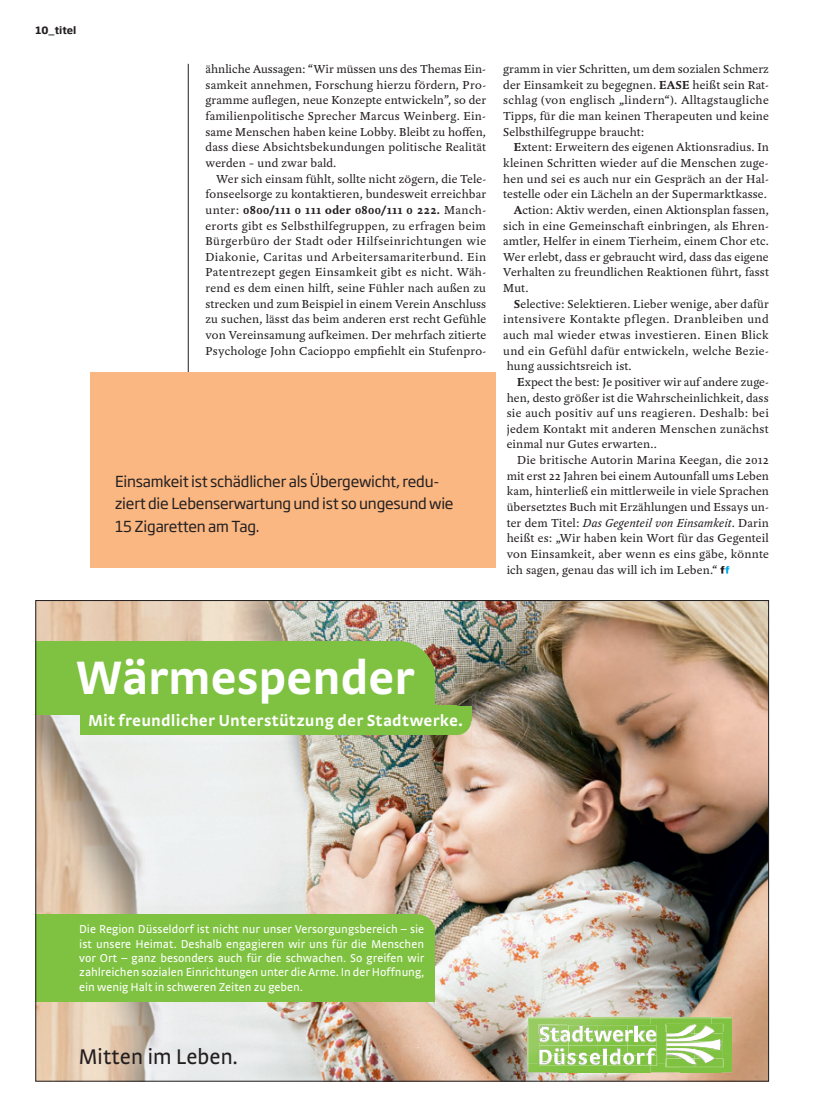
<style>
.page{position:relative;width:815px;height:1117px;background:#fff}
.page>*{position:absolute;margin:0;border:0;box-sizing:border-box;transform-origin:0 0}
.t1{font:700 49.38px "Strada TF";letter-spacing:-.01em;color:#fff}
.t2{font:22.38px "Strada TF";letter-spacing:-.01em;color:#231f20}
.t3{font:700 16.75px "Strada TF";letter-spacing:.01em;color:#fff}
.t4{font:15px/22.5px "Soho Gothic Std";letter-spacing:-.015em;color:#231f20}
.t5{font:12.5px/15.6px "Yoga OT";letter-spacing:.01em;color:#231f20;text-align:justify}
.t6{font:12.5px "Yoga OT";letter-spacing:.03em;color:#231f20}
.t7{font:italic 12.5px "Yoga OT";letter-spacing:.015em;color:#231f20}
.t8{font:12.5px "Yoga OT";letter-spacing:.035em;color:#231f20}
.t9{font:12px/14.4px "Strada TF";color:#fff;text-align:justify}
.t10{font:700 10px "Soho Gothic Std";color:#231f20}
.s1{font-weight:700}
.s2{font-style:normal}
</style>
<div class="page">
<img style="left:37px;top:602px;width:730px;height:477px">
<img style="left:528px;top:1016px;width:30px;height:8px">
<img style="left:558px;top:1016px;width:31px;height:8px">
<img style="left:589px;top:1016px;width:61px;height:8px">
<img style="left:650px;top:1016px;width:31px;height:8px">
<img style="left:681px;top:1016px;width:31px;height:7px">
<img style="left:712px;top:1016px;width:20px;height:10px">
<img style="left:724px;top:1026px;width:8px;height:27px">
<img style="left:724px;top:1053px;width:8px;height:18px">
<img style="left:667px;top:1023px;width:56px;height:1px">
<svg style="left:528px;top:1024px;width:196px;height:47px"></svg>
<div style="left:35px;top:931px;width:400px;height:70px;background:#7fc241"></div>
<div style="left:35px;top:914px;width:382px;height:35px;background:#7fc241"></div>
<div style="left:399px;top:914px;width:36px;height:35px;background:#7fc241;border-radius:50%"></div>
<div style="left:361px;top:641px;width:74px;height:73px;background:#7fc241;border-radius:50%"></div>
<div style="left:35px;top:641px;width:363px;height:73px;background:#7fc241"></div>
<div style="left:361px;top:677px;width:74px;height:37px;background:#7fc241"></div>
<div style="left:80px;top:705px;width:377px;height:30px;background:#7fc241"></div>
<div style="left:442px;top:705px;width:29px;height:30px;background:#7fc241;border-radius:50%"></div>
<div style="left:442px;top:705px;width:29px;height:15px;background:#7fc241"></div>
<svg style="left:720px;top:566px;width:9px;height:7px"></svg>
<hr style="left:188px;top:64px;width:1px;height:448px;background:#231f20">
<div style="left:90px;top:372px;width:406px;height:195px;background:#fab782"></div>
<p class="t10" style="left:35px;top:24px;width:42px">10_titel</p>
<p class="t5" style="left:206px;top:62px;width:282px">ähnliche Aussagen: “Wir müssen uns des Themas Ein&shy;samkeit annehmen, Forschung hierzu fördern, Pro&shy;gramme auflegen, neue Konzepte entwickeln”, so der familienpolitische Sprecher Marcus Weinberg. Ein&shy;same Menschen haben keine Lobby. Bleibt zu hoffen, dass diese Absichtsbekundungen politische Realität werden – und zwar bald.</p>
<p class="t5" style="left:205px;top:171px;width:282px;text-indent:11px">Wer sich einsam fühlt, sollte nicht zögern, die Tele&shy;fonseelsorge zu kontaktieren, bundesweit erreichbar unter: <span class="s1">0800/111 0 111 oder 0800/111 0 222.</span> Manch&shy;erorts gibt es Selbsthilfegruppen, zu erfragen beim Bürgerbüro der Stadt oder Hilfseinrichtungen wie Diakonie, Caritas und Arbeitersamariterbund. Ein Patentrezept gegen Einsamkeit gibt es nicht. Wäh&shy;rend es dem einen hilft, seine Fühler nach außen zu strecken und zum Beispiel in einem Verein Anschluss zu suchen, lässt das beim anderen erst recht Gefühle von Vereinsamung aufkeimen. Der mehrfach zitierte Psychologe John Cacioppo empfiehlt ein Stufenpro-</p>
<p class="t4" style="left:115px;top:470px;width:340px">Einsamkeit ist schädlicher als Übergewicht, redu&shy;ziert die Lebenserwartung und ist so ungesund wie<br>15 Zigaretten am Tag.</p>
<p class="t5" style="left:503px;top:62px;width:267px">gramm in vier Schritten, um dem sozialen Schmerz der Einsamkeit zu begegnen. <span class="s1">EASE</span> heißt sein Rat&shy;schlag (von englisch „lindern“). Alltagstaugliche Tipps, für die man keinen Therapeuten und keine Selbsthilfegruppe braucht:</p>
<p class="t5" style="left:514px;top:140px;width:257px"><span class="s1">E</span>xtent: Erweitern des eigenen Aktionsradius. In</p>
<p class="t5" style="left:503px;top:155px;width:267px">kleinen Schritten wieder auf die Menschen zuge-</p>
<p class="t5" style="left:503px;top:171px;width:267px">hen und sei es auch nur ein Gespräch an der Hal-</p>
<p class="t5" style="left:503px;top:187px;width:265px">testelle oder ein Lächeln an der Supermarktkasse.</p>
<p class="t5" style="left:514px;top:202px;width:256px"><span class="s1">A</span>ction: Aktiv werden, einen Aktionsplan fassen,</p>
<p class="t5" style="left:503px;top:218px;width:267px">sich in eine Gemeinschaft einbringen, als Ehren-</p>
<p class="t5" style="left:503px;top:233px;width:267px">amtler, Helfer in einem Tierheim, einem Chor etc.</p>
<p class="t5" style="left:503px;top:249px;width:267px">Wer erlebt, dass er gebraucht wird, dass das eigene</p>
<p class="t5" style="left:503px;top:265px;width:267px">Verhalten zu freundlichen Reaktionen führt, fasst</p>
<p class="t5" style="left:503px;top:280px;width:27px">Mut.</p>
<p class="t5" style="left:514px;top:296px;width:257px"><span class="s1">S</span>elective: Selektieren. Lieber wenige, aber dafür</p>
<p class="t8" style="left:503px;top:313px;width:267px">intensivere Kontakte pflegen. Dranbleiben und</p>
<p class="t6" style="left:503px;top:328px;width:267px">auch mal wieder etwas investieren. Einen Blick</p>
<p class="t6" style="left:503px;top:344px;width:267px">und ein Gefühl dafür entwickeln, welche Bezie-</p>
<p class="t5" style="left:507px;top:358px;width:127px">hung aussichtsreich ist.</p>
<p class="t5" style="left:517px;top:374px;width:253px"><span class="s1">E</span>xpect the best: Je positiver wir auf andere zuge-</p>
<p class="t5" style="left:507px;top:390px;width:264px">hen, desto größer ist die Wahrscheinlichkeit, dass</p>
<p class="t6" style="left:507px;top:406px;width:264px">sie auch positiv auf uns reagieren. Deshalb: bei</p>
<p class="t5" style="left:507px;top:421px;width:264px">jedem Kontakt mit anderen Menschen zunächst</p>
<p class="t5" style="left:507px;top:437px;width:152px">einmal nur Gutes erwarten..</p>
<p class="t5" style="left:517px;top:452px;width:253px">Die britische Autorin Marina Keegan, die 2012</p>
<p class="t5" style="left:507px;top:468px;width:264px">mit erst 22 Jahren bei einem Autounfall ums Leben</p>
<p class="t5" style="left:507px;top:483px;width:264px">kam, hinterließ ein mittlerweile in viele Sprachen</p>
<p class="t5" style="left:507px;top:499px;width:264px">übersetztes Buch mit Erzählungen und Essays un-</p>
<p class="t7" style="left:507px;top:516px;width:264px"><span class="s2">ter dem Titel:</span> Das Gegenteil von Einsamkeit<span class="s2">. Darin</span></p>
<p class="t5" style="left:507px;top:530px;width:264px">heißt es: „Wir haben kein Wort für das Gegenteil</p>
<p class="t5" style="left:507px;top:546px;width:264px">von Einsamkeit, aber wenn es eins gäbe, könnte</p>
<p class="t5" style="left:507px;top:562px;width:212px">ich sagen, genau das will ich im Leben.“</p>
<h1 class="t1" style="left:76px;top:648px;width:340px">Wärmespender</h1>
<h3 class="t3" style="left:88px;top:710px;width:376px">Mit freundlicher Unterstützung der Stadtwerke.</h3>
<p class="t9" style="left:79px;top:921px;width:346px">Die Region Düsseldorf ist nicht nur unser Versorgungsbereich – sie ist unsere Heimat. Deshalb engagieren wir uns für die Menschen vor Ort – ganz besonders auch für die schwachen. So greifen wir zahlreichen sozialen Einrichtungen unter die Arme. In der Hoffnung, ein wenig Halt in schweren Zeiten zu geben.</p>
<h2 class="t2" style="left:78px;top:1043px;width:161px">Mitten im Leben.</h2>
</div>
